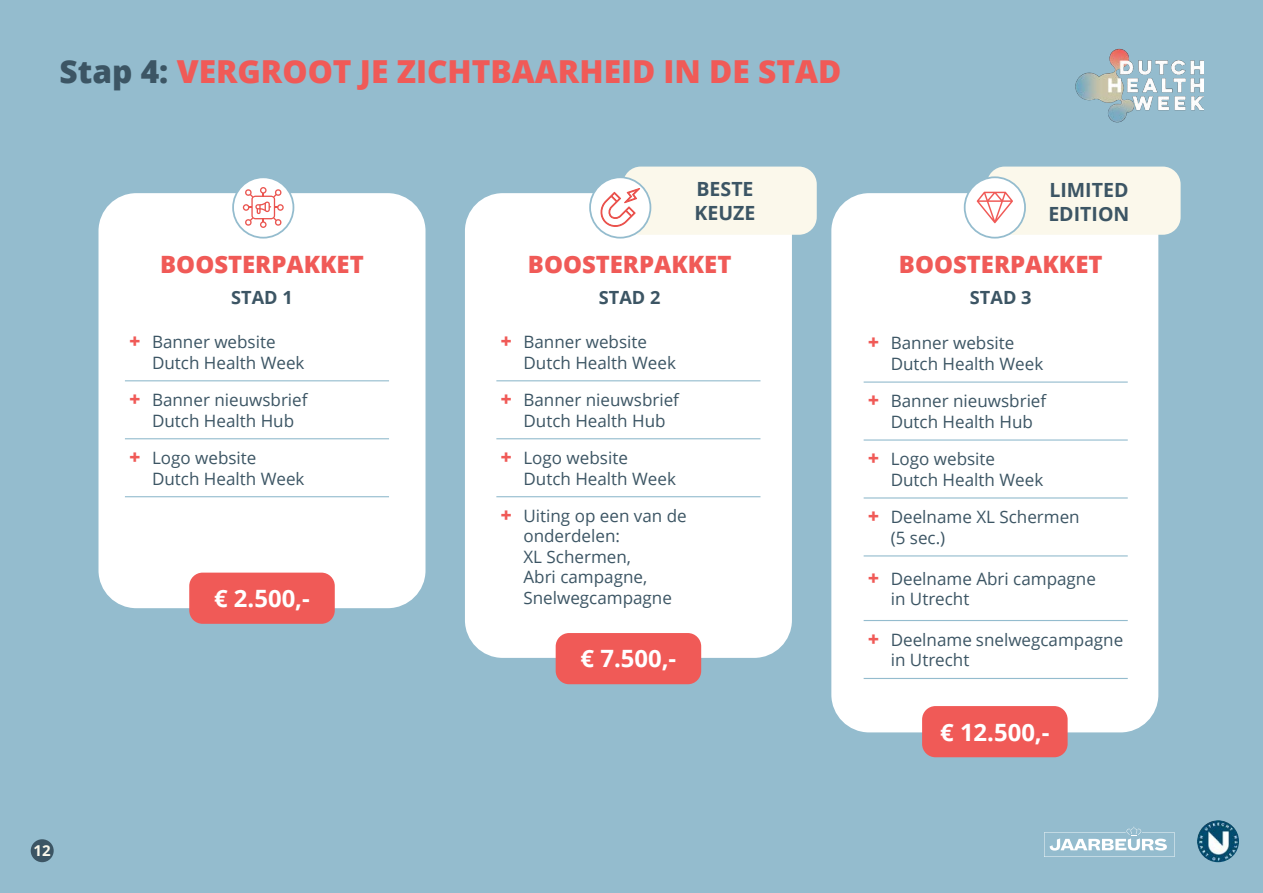
<style>
.page{position:relative;width:1263px;height:893px;background:#94bcce}
.page>*{position:absolute;margin:0;border:0;box-sizing:border-box;transform-origin:0 0}
.t1{font:800 31.65px "Open Sans";color:#f05a57}
.t2{font:800 23.85px "Open Sans";color:#f05a57}
.t3{font:700 23.85px "Open Sans";color:#fff}
.t4{font:700 19.5px "Open Sans";color:#3c5564}
.t5{font:700 18.15px "Open Sans";color:#3c5564}
.t6{font:17.1px/20.4px "Open Sans";color:#3c5564}
.t7{font:700 15px "Open Sans";color:#fbf8eb}
.s1{color:#3c5564}
.s2{font-weight:800;font-size:19.2px;color:#f05a57}
</style>
<div class="page">
<div style="left:99px;top:193px;width:326px;height:415px;background:#fff;border-radius:38px"></div>
<hr style="left:125px;top:380px;width:264px;height:1px;background:#94bcce">
<hr style="left:125px;top:438px;width:264px;height:1px;background:#94bcce">
<hr style="left:125px;top:496px;width:264px;height:1px;background:#94bcce">
<svg style="left:233px;top:177px;width:60px;height:61px"></svg>
<svg style="left:243px;top:187px;width:41px;height:41px"></svg>
<div style="left:232px;top:176px;width:62px;height:63px;border:2px solid #94bcce;border-radius:50%"></div>
<div style="left:189px;top:573px;width:146px;height:51px;background:#f05a57;border-radius:13px"></div>
<div style="left:831px;top:193px;width:327px;height:539px;background:#fff;border-radius:38px"></div>
<div style="left:922px;top:706px;width:145px;height:51px;background:#f05a57;border-radius:13px"></div>
<hr style="left:864px;top:555px;width:264px;height:1px;background:#94bcce">
<hr style="left:864px;top:620px;width:264px;height:1px;background:#94bcce">
<hr style="left:864px;top:678px;width:264px;height:1px;background:#94bcce">
<hr style="left:864px;top:381px;width:264px;height:2px;background:#94bcce">
<hr style="left:864px;top:439px;width:264px;height:2px;background:#94bcce">
<hr style="left:864px;top:497px;width:264px;height:2px;background:#94bcce">
<div style="left:465px;top:193px;width:327px;height:465px;background:#fff;border-radius:38px"></div>
<div style="left:556px;top:633px;width:145px;height:51px;background:#f05a57;border-radius:13px"></div>
<hr style="left:496px;top:380px;width:264px;height:1px;background:#94bcce">
<hr style="left:496px;top:438px;width:264px;height:1px;background:#94bcce">
<hr style="left:496px;top:496px;width:264px;height:1px;background:#94bcce">
<div style="left:987px;top:167px;width:193px;height:68px;background:#fbf8eb;border-radius:18px"></div>
<div style="left:623px;top:167px;width:194px;height:68px;background:#fbf8eb;border-radius:18px"></div>
<svg style="left:590px;top:177px;width:60px;height:61px"></svg>
<svg style="left:599px;top:188px;width:42px;height:40px"></svg>
<div style="left:589px;top:176px;width:62px;height:63px;border:2px solid #94bcce;border-radius:50%"></div>
<div style="left:965px;top:177px;width:60px;height:61px;background:#fff;border-radius:50%"></div>
<svg style="left:977px;top:192px;width:36px;height:31px"></svg>
<div style="left:964px;top:176px;width:62px;height:63px;border:2px solid #94bcce;border-radius:50%"></div>
<img style="left:1075px;top:48px;width:128px;height:75px">
<div style="left:31px;top:839px;width:23px;height:23px;background:#3c5564;border-radius:50%"></div>
<svg style="left:1044px;top:827px;width:131px;height:30px"></svg>
<img style="left:1197px;top:820px;width:42px;height:42px;border-radius:21px">
<p class="t1" style="left:60px;top:47px;width:783px"><span class="s1">Stap 4:</span> VERGROOT JE ZICHTBAARHEID IN DE STAD</p>
<p class="t4" style="left:696px;top:176px;width:59px">BESTE</p>
<p class="t4" style="left:694px;top:199px;width:62px">KEUZE</p>
<p class="t4" style="left:1049px;top:177px;width:81px">LIMITED</p>
<p class="t4" style="left:1048px;top:200px;width:83px">EDITION</p>
<p class="t2" style="left:160px;top:246px;width:205px">BOOSTERPAKKET</p>
<p class="t2" style="left:528px;top:246px;width:205px">BOOSTERPAKKET</p>
<p class="t2" style="left:899px;top:246px;width:205px">BOOSTERPAKKET</p>
<p class="t5" style="left:231px;top:285px;width:63px">STAD 1</p>
<p class="t5" style="left:599px;top:285px;width:63px">STAD 2</p>
<p class="t5" style="left:970px;top:285px;width:63px">STAD 3</p>
<p class="t6" style="left:152px;top:331px;width:154px;text-indent:-23px"><span class="s2">+</span> Banner website<br>Dutch Health Week</p>
<p class="t6" style="left:129px;top:389px;width:180px;text-align:center"><span class="s2">+</span> Banner nieuwsbrief<br>Dutch Health Hub</p>
<p class="t6" style="left:152px;top:447px;width:154px;text-indent:-23px"><span class="s2">+</span> Logo website<br>Dutch Health Week</p>
<p class="t3" style="left:214px;top:581px;width:97px">€ 2.500,-</p>
<p class="t6" style="left:523px;top:331px;width:154px;text-indent:-23px"><span class="s2">+</span> Banner website<br>Dutch Health Week</p>
<p class="t6" style="left:501px;top:389px;width:180px;text-align:center"><span class="s2">+</span> Banner nieuwsbrief<br>Dutch Health Hub</p>
<p class="t6" style="left:523px;top:447px;width:154px;text-indent:-23px"><span class="s2">+</span> Logo website<br>Dutch Health Week</p>
<p class="t6" style="left:523px;top:505px;width:165px;text-indent:-23px"><span class="s2">+</span> Uiting op een van de onderdelen:<br>XL Schermen,<br>Abri campagne,<br>Snelwegcampagne</p>
<p class="t3" style="left:580px;top:641px;width:97px">€ 7.500,-</p>
<p class="t6" style="left:891px;top:333px;width:154px;text-indent:-23px"><span class="s2">+</span> Banner website<br>Dutch Health Week</p>
<p class="t6" style="left:868px;top:390px;width:180px;text-align:center"><span class="s2">+</span> Banner nieuwsbrief<br>Dutch Health Hub</p>
<p class="t6" style="left:891px;top:448px;width:154px;text-indent:-23px"><span class="s2">+</span> Logo website<br>Dutch Health Week</p>
<p class="t6" style="left:891px;top:506px;width:190px;text-indent:-23px"><span class="s2">+</span> Deelname XL Schermen (5 sec.)</p>
<p class="t6" style="left:891px;top:568px;width:207px;text-indent:-23px"><span class="s2">+</span> Deelname Abri campagne in Utrecht</p>
<p class="t6" style="left:891px;top:629px;width:234px;text-indent:-23px"><span class="s2">+</span> Deelname snelwegcampagne in Utrecht</p>
<p class="t3" style="left:940px;top:716px;width:111px">€ 12.500,-</p>
<p class="t7" style="left:34px;top:840px;width:19px">12</p>
</div>
